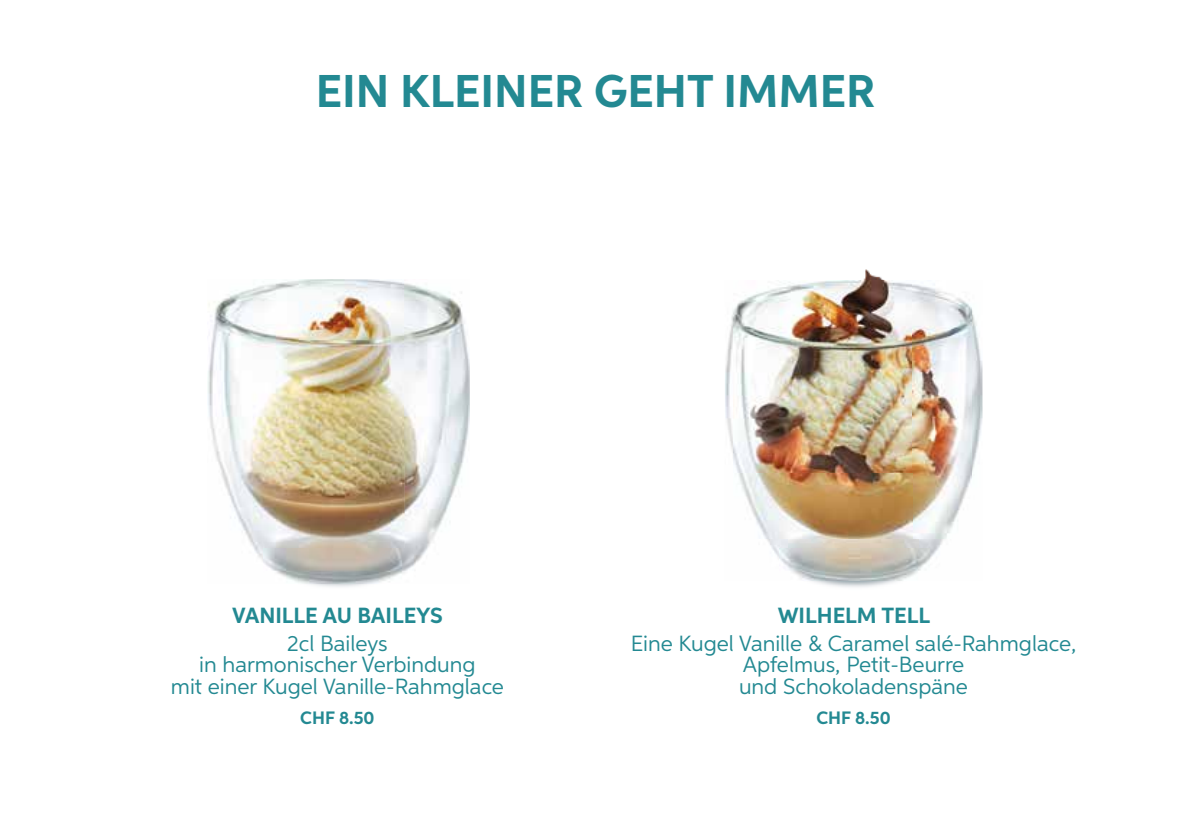
<style>
.page{position:relative;width:1191px;height:840px;background:#fff}
.page>*{position:absolute;margin:0;border:0;box-sizing:border-box;transform-origin:0 0}
.t1{font:700 46px "Aspira";color:#238992}
.t2{font:22px/21.6px "Aspira";color:#238992;text-align:center}
.t3{font:700 22px "Aspira";color:#238992}
.t4{font:700 18px "Aspira";color:#238992}
</style>
<div class="page">
<img style="left:208px;top:279px;width:262px;height:304px">
<img style="left:789px;top:548px;width:129px;height:39px">
<img style="left:725px;top:310px;width:64px;height:259px">
<img style="left:918px;top:307px;width:64px;height:264px">
<img style="left:734px;top:269px;width:237px;height:269px">
<h1 class="t1" style="left:316px;top:63px;width:561px">EIN KLEINER GEHT IMMER</h1>
<p class="t3" style="left:232px;top:601px;width:212px">VANILLE AU BAILEYS</p>
<p class="t2" style="left:171px;top:631px;width:334px">2cl Baileys<br>in harmonischer Verbindung<br>mit einer Kugel Vanille-Rahmglace</p>
<p class="t4" style="left:300px;top:706px;width:76px">CHF 8.50</p>
<p class="t3" style="left:777px;top:601px;width:154px">WILHELM TELL</p>
<p class="t2" style="left:630px;top:631px;width:447px">Eine Kugel Vanille &amp; Caramel salé-Rahmglace,<br>Apfelmus, Petit-Beurre<br>und Schokoladenspäne</p>
<p class="t4" style="left:816px;top:706px;width:76px">CHF 8.50</p>
</div>
